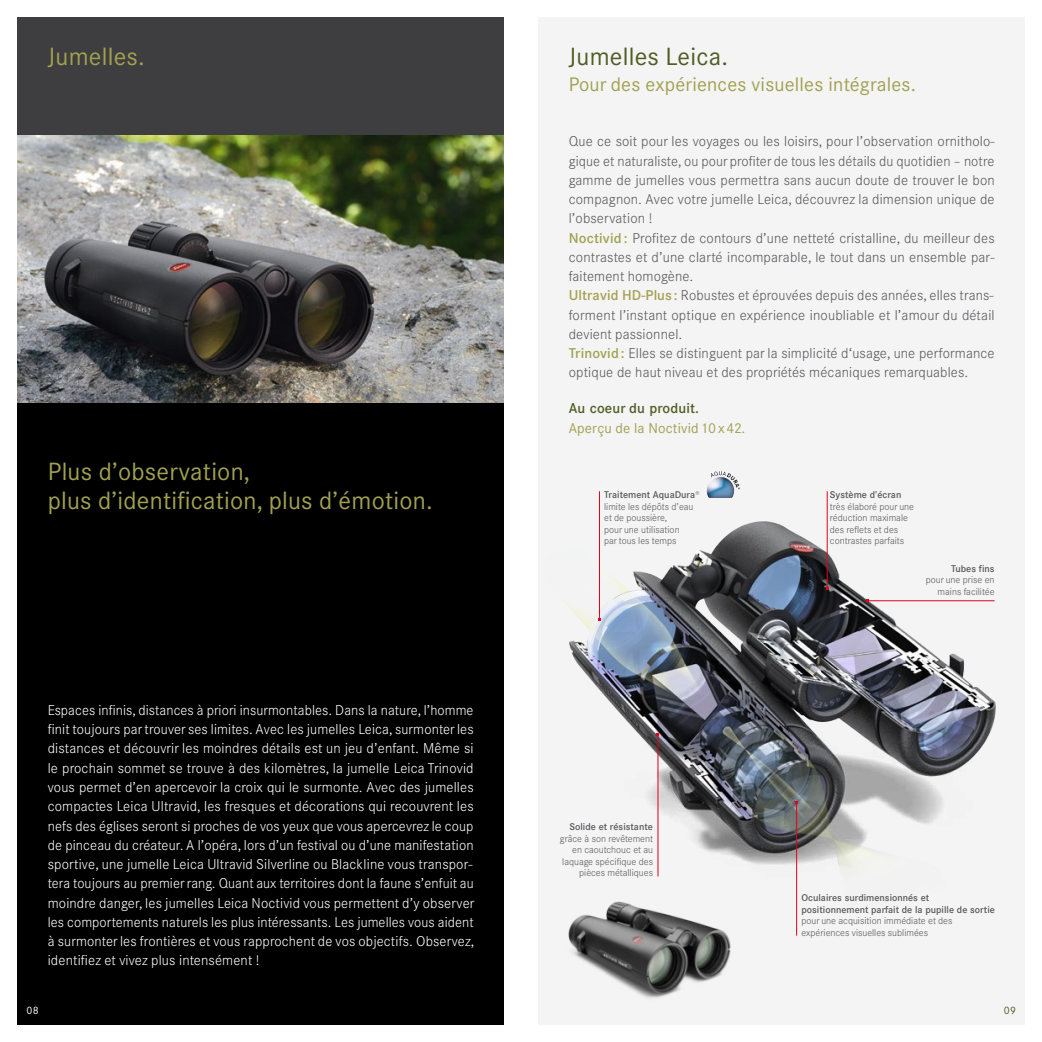
<style>
.page{position:relative;width:1042px;height:1042px;background:#fff}
.page>*{position:absolute;margin:0;border:0;box-sizing:border-box;transform-origin:0 0}
.t1{font:24.5px/29.4px "Corporate SBQ";letter-spacing:.01em;color:#a1a150}
.t2{font:24.5px "Corporate SBQ";letter-spacing:.01em;color:#505c23}
.t3{font:19.25px "Corporate SBQ";letter-spacing:.01em;color:#a1a150}
.t4{font:300 14px/19.2px "Corporate SBQ";letter-spacing:.01em;color:#fff}
.t5{font:300 14px/19.2px "Corporate SBQ";letter-spacing:.01em;color:#58585a}
.t6{font:14px "Corporate SBQ";letter-spacing:.01em;color:#a1a150}
.t7{font:500 14px "Corporate SBQ";letter-spacing:.01em;color:#505c23}
.t8{font:10.5px "Corporate SBQ";color:#fff}
.t9{font:10.5px "Corporate SBQ";color:#505c23}
.t10{font:300 9.62px/11.5px "Corporate SBQ";color:#58585a}
.t11{font:500 9.62px/11.5px "Corporate SBQ";color:#58585a}
.s1{font-weight:500;color:#a1a150}
.s2{font-weight:500}
</style>
<div class="page">
<div style="left:17px;top:373px;width:487px;height:651px;background:#000"></div>
<div style="left:17px;top:17px;width:487px;height:178px;background:#3e3d40"></div>
<img style="left:17px;top:136px;width:487px;height:266px">
<div style="left:538px;top:17px;width:486px;height:1007px;background:#f4f4f5"></div>
<img style="left:566px;top:491px;width:430px;height:415px">
<hr style="left:599px;top:491px;width:1px;height:128px;background:#e2001a">
<hr style="left:868px;top:600px;width:126px;height:1px;background:#e2001a">
<hr style="left:827px;top:491px;width:1px;height:98px;background:#e2001a">
<hr style="left:796px;top:803px;width:1px;height:132px;background:#e2001a">
<hr style="left:658px;top:735px;width:1px;height:141px;background:#e2001a">
<img style="left:706px;top:484px;width:28px;height:14px">
<svg style="left:711px;top:471px;width:29px;height:18px"></svg>
<img style="left:566px;top:883px;width:185px;height:116px">
<h1 class="t1" style="left:48px;top:42px;width:99px">Jumelles.</h1>
<h1 class="t1" style="left:48px;top:457px;width:386px">Plus d’observation,<br>plus d’identification, plus d’émotion.</h1>
<p class="t4" style="left:48px;top:700px;width:428px">Espaces infinis, distances à priori insurmontables. Dans la nature, l’homme finit toujours par trouver ses limites. Avec les jumelles Leica, surmonter les distances et découvrir les moindres détails est un jeu d’enfant. Même si le prochain sommet se trouve à des kilomètres, la jumelle Leica Trinovid vous permet d’en apercevoir la croix qui le surmonte. Avec des jumelles compactes Leica Ultravid, les fresques et décorations qui recouvrent les nefs des églises seront si proches de vos yeux que vous apercevrez le coup de pinceau du créateur. A l’opéra, lors d’un festival ou d’une manifestation sportive, une jumelle Leica Ultravid Silverline ou Blackline vous transpor&shy;tera toujours au premier rang. Quant aux territoires dont la faune s’enfuit au moindre danger, les jumelles Leica Noctivid vous permettent d’y observer les comportements naturels les plus intéressants. Les jumelles vous aident à surmonter les frontières et vous rapprochent de vos objectifs. Observez, identifiez et vivez plus intensément !</p>
<h1 class="t2" style="left:569px;top:42px;width:161px">Jumelles Leica.</h1>
<h2 class="t3" style="left:569px;top:73px;width:349px">Pour des expériences visuelles intégrales.</h2>
<p class="t5" style="left:569px;top:132px;width:427px">Que ce soit pour les voyages ou les loisirs, pour l’observation ornitholo&shy;gique et naturaliste, ou pour profiter de tous les détails du quotidien – notre gamme de jumelles vous permettra sans aucun doute de trouver le bon compagnon. Avec votre jumelle Leica, découvrez la dimension unique de l’observation !<br><span class="s1">Noctivid :</span> Profitez de contours d’une netteté cristalline, du meilleur des contrastes et d’une clarté incomparable, le tout dans un ensemble par&shy;faitement homogène.<br><span class="s1">Ultravid HD-Plus :</span> Robustes et éprouvées depuis des années, elles trans&shy;forment l’instant optique en expérience inoubliable et l’amour du détail devient passionnel.<br><span class="s1">Trinovid :</span> Elles se distinguent par la simplicité d‘usage, une performance optique de haut niveau et des propriétés mécaniques remarquables.</p>
<p class="t7" style="left:569px;top:400px;width:132px">Au coeur du produit.</p>
<p class="t6" style="left:569px;top:419px;width:178px">Aperçu de la Noctivid 10 x 42.</p>
<p class="t10" style="left:604px;top:489px;width:97px"><span class="s2">Traitement AquaDura</span><sup>® </sup>limite les dépôts d’eau et de poussière,<br>pour une utilisation<br>par tous les temps</p>
<p class="t11" style="left:830px;top:489px;width:73px">Système d’écran</p>
<p class="t10" style="left:830px;top:501px;width:86px">très élaboré pour une réduction maximale des reflets et des contrastes parfaits</p>
<p class="t11" style="left:951px;top:563px;width:45px">Tubes fins</p>
<p class="t10" style="left:926px;top:574px;width:70px;text-align:right">pour une prise en mains facilitée</p>
<p class="t11" style="left:569px;top:821px;width:85px">Solide et résistante</p>
<p class="t10" style="left:560px;top:833px;width:95px;text-align:right">grâce à son revêtement en caoutchouc et au laquage spécifique des pièces métalliques</p>
<p class="t11" style="left:801px;top:892px;width:195px">Oculaires surdimensionnés et positionnement parfait de la pupille de sortie</p>
<p class="t10" style="left:801px;top:915px;width:152px">pour une acquisition immédiate et des expériences visuelles sublimées</p>
<p class="t8" style="left:26px;top:1004px;width:14px">08</p>
<p class="t9" style="left:1004px;top:1004px;width:14px">09</p>
</div>
